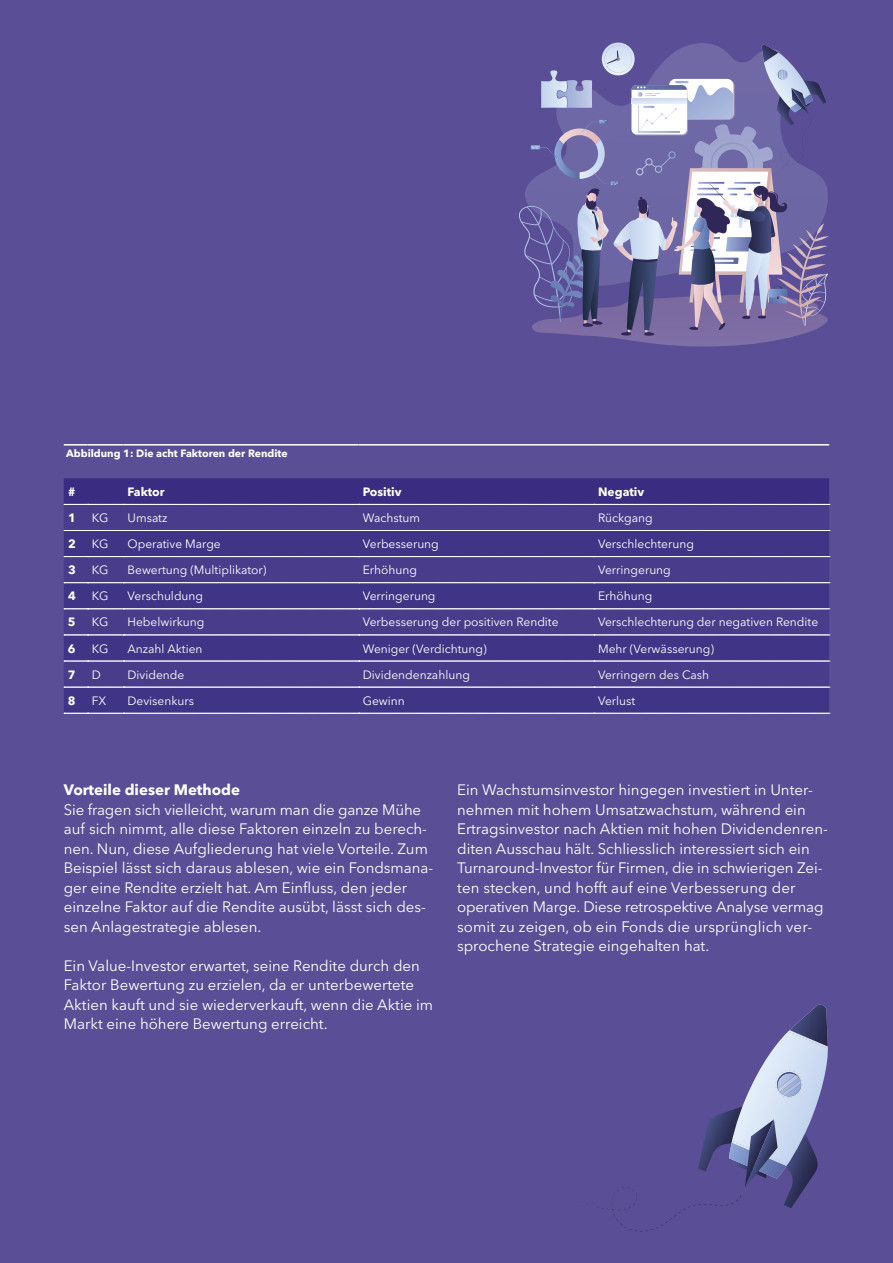
<style>
.page{position:relative;width:893px;height:1263px;background:#5a4f96}
.page>*{position:absolute;margin:0;border:0;box-sizing:border-box;transform-origin:0 0}
.t1{font:15px/19.5px "Avenir Next LT Pro";color:#fff}
.t2{font:700 15px "Avenir Next LT Pro";color:#fff}
.t3{font:12px "Avenir Next LT Pro";color:#fff}
.t4{font:700 12px "Avenir Next LT Pro";color:#fff}
.t5{font:700 10.5px "Avenir Next LT Pro";color:#fff}
</style>
<div class="page">
<svg style="left:519px;top:43px;width:310px;height:303px"></svg>
<div style="left:64px;top:505px;width:765px;height:25px;background:#493d8b"></div>
<svg style="left:64px;top:531px;width:765px;height:182px;background:#473b8a"></svg>
<svg style="left:64px;top:478px;width:766px;height:27px;background:#413586"></svg>
<svg style="left:64px;top:530px;width:766px;height:1px"></svg>
<svg style="left:64px;top:556px;width:766px;height:1px"></svg>
<svg style="left:64px;top:582px;width:766px;height:1px"></svg>
<svg style="left:64px;top:608px;width:766px;height:1px"></svg>
<svg style="left:64px;top:635px;width:766px;height:1px"></svg>
<svg style="left:64px;top:661px;width:766px;height:1px"></svg>
<svg style="left:64px;top:687px;width:766px;height:1px"></svg>
<svg style="left:64px;top:713px;width:766px;height:1px"></svg>
<hr style="left:64px;top:444px;width:24px;height:2px;background:#fff">
<hr style="left:88px;top:444px;width:35px;height:2px;background:#fff">
<hr style="left:123px;top:444px;width:236px;height:2px;background:#fff">
<hr style="left:359px;top:444px;width:235px;height:2px;background:#fff">
<hr style="left:594px;top:444px;width:235px;height:2px;background:#fff">
<svg style="left:577px;top:1005px;width:251px;height:207px"></svg>
<p class="t5" style="left:66px;top:447px;width:223px">Abbildung 1: Die acht Faktoren der Rendite</p>
<p class="t4" style="left:68px;top:484px;width:9px">#</p>
<p class="t4" style="left:128px;top:484px;width:39px">Faktor</p>
<p class="t4" style="left:363px;top:484px;width:40px">Positiv</p>
<p class="t4" style="left:598px;top:484px;width:48px">Negativ</p>
<p class="t4" style="left:68px;top:510px;width:9px">1</p>
<p class="t3" style="left:92px;top:511px;width:18px">KG</p>
<p class="t3" style="left:128px;top:511px;width:41px">Umsatz</p>
<p class="t3" style="left:363px;top:511px;width:59px">Wachstum</p>
<p class="t3" style="left:598px;top:511px;width:56px">Rückgang</p>
<p class="t4" style="left:68px;top:536px;width:9px">2</p>
<p class="t3" style="left:92px;top:537px;width:18px">KG</p>
<p class="t3" style="left:128px;top:537px;width:95px">Operative Marge</p>
<p class="t3" style="left:363px;top:537px;width:78px">Verbesserung</p>
<p class="t3" style="left:598px;top:537px;width:97px">Verschlechterung</p>
<p class="t4" style="left:68px;top:563px;width:9px">3</p>
<p class="t3" style="left:92px;top:563px;width:18px">KG</p>
<p class="t3" style="left:128px;top:563px;width:140px">Bewertung (Multiplikator)</p>
<p class="t3" style="left:363px;top:563px;width:56px">Erhöhung</p>
<p class="t3" style="left:598px;top:563px;width:74px">Verringerung</p>
<p class="t4" style="left:68px;top:589px;width:9px">4</p>
<p class="t3" style="left:92px;top:589px;width:18px">KG</p>
<p class="t3" style="left:128px;top:589px;width:77px">Verschuldung</p>
<p class="t3" style="left:363px;top:589px;width:74px">Verringerung</p>
<p class="t3" style="left:598px;top:589px;width:56px">Erhöhung</p>
<p class="t4" style="left:68px;top:615px;width:9px">5</p>
<p class="t3" style="left:92px;top:615px;width:18px">KG</p>
<p class="t3" style="left:128px;top:615px;width:78px">Hebelwirkung</p>
<p class="t3" style="left:363px;top:615px;width:197px">Verbesserung der positiven Rendite</p>
<p class="t3" style="left:598px;top:615px;width:222px">Verschlechterung der negativen Rendite</p>
<p class="t4" style="left:68px;top:641px;width:9px">6</p>
<p class="t3" style="left:92px;top:641px;width:18px">KG</p>
<p class="t3" style="left:127px;top:641px;width:77px">Anzahl Aktien</p>
<p class="t3" style="left:363px;top:641px;width:125px">Weniger (Verdichtung)</p>
<p class="t3" style="left:598px;top:641px;width:117px">Mehr (Verwässerung)</p>
<p class="t4" style="left:68px;top:667px;width:9px">7</p>
<p class="t3" style="left:92px;top:667px;width:11px">D</p>
<p class="t3" style="left:127px;top:667px;width:58px">Dividende</p>
<p class="t3" style="left:363px;top:667px;width:109px">Dividendenzahlung</p>
<p class="t3" style="left:598px;top:667px;width:113px">Verringern des Cash</p>
<p class="t4" style="left:68px;top:693px;width:9px">8</p>
<p class="t3" style="left:92px;top:693px;width:16px">FX</p>
<p class="t3" style="left:127px;top:693px;width:68px">Devisenkurs</p>
<p class="t3" style="left:363px;top:693px;width:44px">Gewinn</p>
<p class="t3" style="left:598px;top:693px;width:39px">Verlust</p>
<p class="t2" style="left:64px;top:781px;width:178px">Vorteile dieser Methode</p>
<p class="t1" style="left:64px;top:800px;width:371px">Sie fragen sich vielleicht, warum man die ganze Mühe auf sich nimmt, alle diese Faktoren einzeln zu berech&shy;nen. Nun, diese Aufgliederung hat viele Vorteile. Zum Beispiel lässt sich daraus ablesen, wie ein Fondsmana&shy;ger eine Rendite erzielt hat. Am Einfluss, den jeder einzelne Faktor auf die Rendite ausübt, lässt sich des&shy;sen Anlagestrategie ablesen.</p>
<p class="t1" style="left:64px;top:956px;width:371px">Ein Value-Investor erwartet, seine Rendite durch den Faktor Bewertung zu erzielen, da er unterbewertete Aktien kauft und sie wiederverkauft, wenn die Aktie im Markt eine höhere Bewertung erreicht.</p>
<p class="t1" style="left:457px;top:780px;width:372px">Ein Wachstumsinvestor hingegen investiert in Unter&shy;nehmen mit hohem Umsatzwachstum, während ein Ertragsinvestor nach Aktien mit hohen Dividendenren&shy;diten Ausschau hält. Schliesslich interessiert sich ein Turnaround-Investor für Firmen, die in schwierigen Zei&shy;ten stecken, und hofft auf eine Verbesserung der operativen Marge. Diese retrospektive Analyse vermag somit zu zeigen, ob ein Fonds die ursprünglich ver&shy;sprochene Strategie eingehalten hat.</p>
</div>
